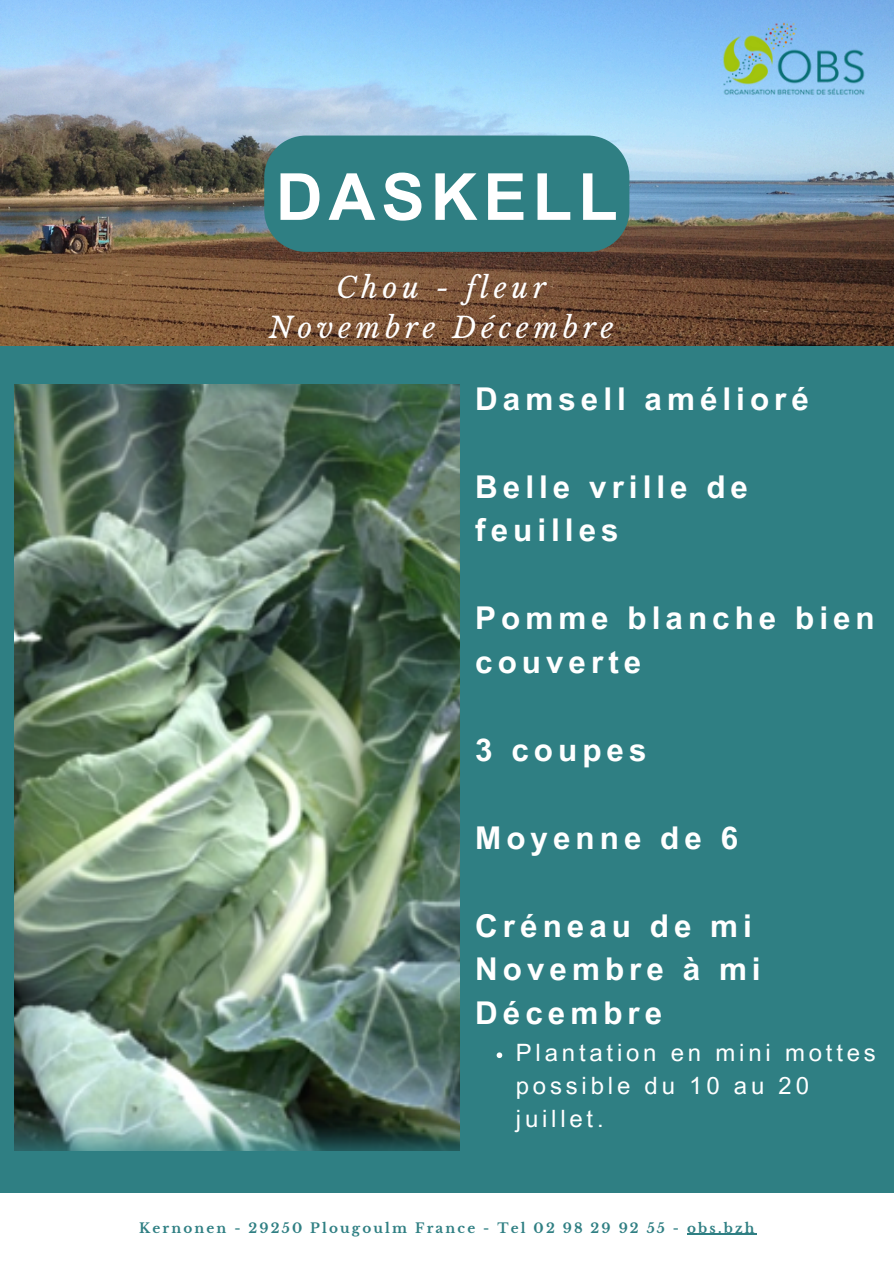
<style>
.page{position:relative;width:894px;height:1264px;background:#fff}
.page>*{position:absolute;margin:0;border:0;box-sizing:border-box;transform-origin:0 0}
.t1{font:700 64.95px "Arial MT Pro";letter-spacing:.09em;color:#fff}
.t2{font:700 31.35px/43.8px "Arial MT Pro";letter-spacing:.16em;color:#fff}
.t3{font:italic 28.5px/39.3px "Libre Baskerville";letter-spacing:.16em;color:#fff;text-align:center}
.t4{font:23.85px/32.7px "Arial MT Pro";letter-spacing:.16em;color:#fff}
.t5{font:700 13.5px "Libre Baskerville";letter-spacing:.16em;color:#2f7f83}
</style>
<div class="page">
<div style="left:0;top:0;width:893px;height:1263px;background:#2f7f83"></div>
<img style="left:0;top:0;width:893px;height:346px">
<div style="left:0;top:1193px;width:893px;height:70px;background:#fff"></div>
<hr style="left:687px;top:1233px;width:69px;height:1px;background:#2f7f83">
<img style="left:718px;top:18px;width:150px;height:83px">
<img style="left:14px;top:385px;width:445px;height:765px">
<svg style="left:264px;top:135px;width:365px;height:117px"></svg>
<svg style="left:496px;top:1052px;width:6px;height:6px"></svg>
<h2 class="t1" style="left:276px;top:173px;width:343px">DASKELL</h2>
<h3 class="t3" style="left:269px;top:269px;width:346px">Chou - fleur<br>Novembre Décembre</h3>
<h2 class="t2" style="left:475px;top:381px;width:335px">Damsell amélioré</h2>
<h2 class="t2" style="left:475px;top:468px;width:274px">Belle vrille de feuilles</h2>
<h2 class="t2" style="left:475px;top:600px;width:401px">Pomme blanche bien couverte</h2>
<h2 class="t2" style="left:475px;top:732px;width:173px">3 coupes</h2>
<h2 class="t2" style="left:475px;top:819px;width:264px">Moyenne de 6</h2>
<p class="t2" style="left:475px;top:907px;width:287px">Créneau de mi<br>Novembre à mi<br>Décembre</p>
<p class="t4" style="left:515px;top:1039px;width:361px">Plantation en mini mottes possible du 10 au 20 juillet.</p>
<p class="t5" style="left:139px;top:1219px;width:616px">Kernonen - 29250 Plougoulm France - Tel 02 98 29 92 55 - obs.bzh</p>
</div>
